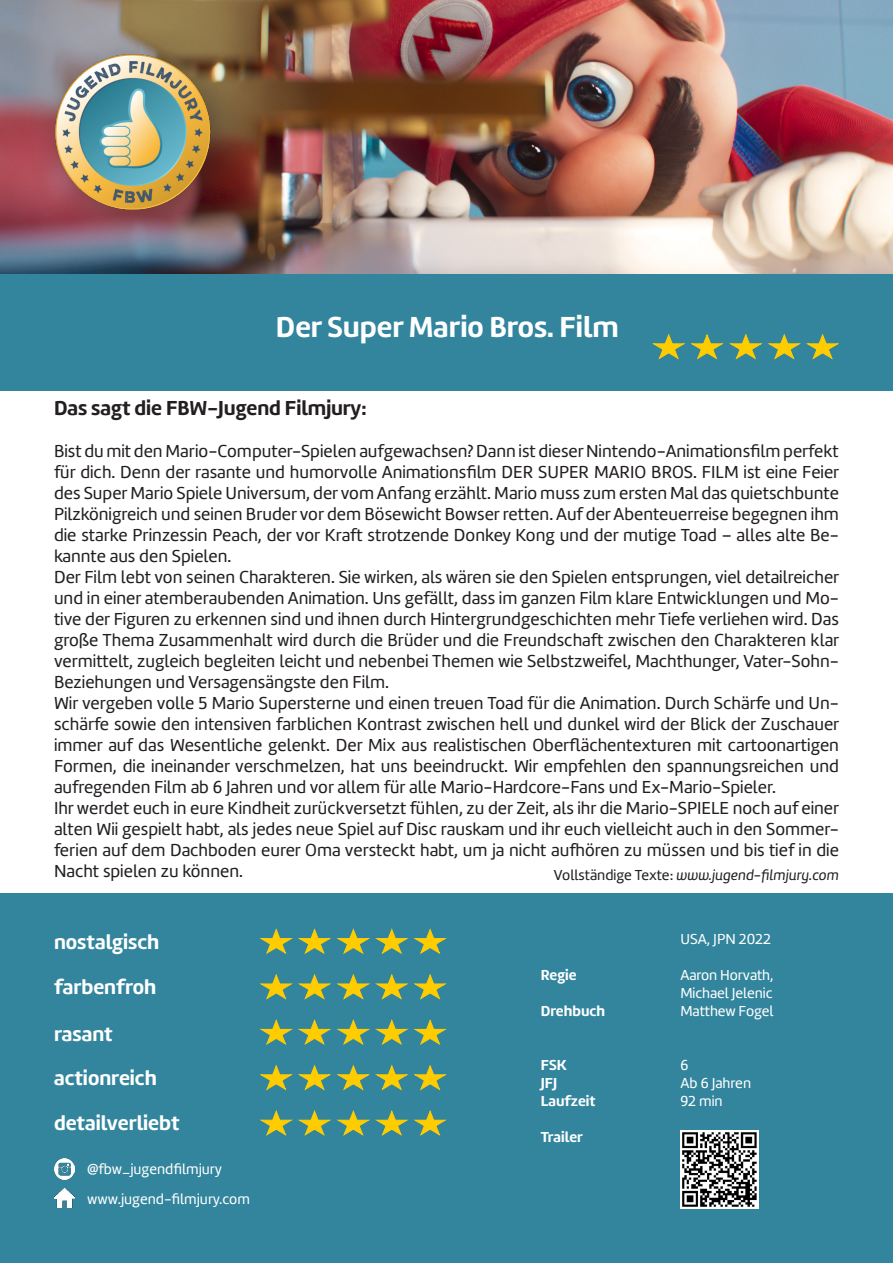
<style>
.page{position:relative;width:893px;height:1263px;background:#fff}
.page>*{position:absolute;margin:0;border:0;box-sizing:border-box;transform-origin:0 0}
.t1{font:30px "Amelia Basic Bold";color:#fff}
.t2{font:21px "Amelia Basic Bold";color:#fff}
.t3{font:21px "Amelia Basic Bold";color:#231f20}
.t4{font:18px/21px "Amelia Basic";color:#231f20;text-align:justify}
.t5{font:15px "Amelia Basic";letter-spacing:-.005em;color:#fff}
.t6{font:15px "Amelia Basic Italic";color:#231f20}
.t7{font:15px "Amelia Basic Bold";color:#fff}
.s1{font-family:"Amelia Basic"}
</style>
<div class="page">
<img style="left:0;top:0;width:893px;height:274px">
<div style="left:27px;top:26px;width:228px;height:229px;background:#231f20;opacity:.52"></div>
<img style="left:45px;top:46px;width:174px;height:173px">
<div style="left:0;top:274px;width:893px;height:117px;background:#32859d"></div>
<div style="left:0;top:893px;width:893px;height:370px;background:#32859d"></div>
<svg style="left:652px;top:333px;width:187px;height:26px"></svg>
<svg style="left:260px;top:974px;width:187px;height:26px"></svg>
<svg style="left:260px;top:928px;width:187px;height:26px"></svg>
<svg style="left:260px;top:1019px;width:187px;height:26px"></svg>
<svg style="left:260px;top:1064px;width:187px;height:26px"></svg>
<svg style="left:260px;top:1110px;width:187px;height:26px"></svg>
<img style="left:680px;top:1130px;width:79px;height:79px">
<img style="left:54px;top:1159px;width:20px;height:20px">
<img style="left:54px;top:1189px;width:20px;height:18px">
<p class="t1" style="left:276px;top:309px;width:344px">Der Super Mario Bros. Film</p>
<p class="t3" style="left:54px;top:395px;width:314px">Das sagt die FBW-Jugend Filmjury:</p>
<p class="t4" style="left:54px;top:440px;width:787px">Bist du mit den Mario-Computer-Spielen aufgewachsen? Dann ist dieser Nintendo-Animationsfilm perfekt für dich. Denn der rasante und humorvolle Animationsfilm DER SUPER MARIO BROS. FILM ist eine Feier des Super Mario Spiele Universum, der vom Anfang erzählt. Mario muss zum ersten Mal das quietschbunte Pilzkönigreich und seinen Bruder vor dem Bösewicht Bowser retten. Auf der Abenteuerreise begegnen ihm die starke Prinzessin Peach, der vor Kraft strotzende Donkey Kong und der mutige Toad – alles alte Be&shy;kannte aus den Spielen.</p>
<p class="t4" style="left:54px;top:566px;width:787px">Der Film lebt von seinen Charakteren. Sie wirken, als wären sie den Spielen entsprungen, viel detailreicher und in einer atemberaubenden Animation. Uns gefällt, dass im ganzen Film klare Entwicklungen und Mo&shy;tive der Figuren zu erkennen sind und ihnen durch Hintergrundgeschichten mehr Tiefe verliehen wird. Das große Thema Zusammenhalt wird durch die Brüder und die Freundschaft zwischen den Charakteren klar vermittelt, zugleich begleiten leicht und nebenbei Themen wie Selbstzweifel, Machthunger, Vater-Sohn-Beziehungen und Versagensängste den Film.</p>
<p class="t4" style="left:54px;top:692px;width:787px">Wir vergeben volle 5 Mario Supersterne und einen treuen Toad für die Animation. Durch Schärfe und Un&shy;schärfe sowie den intensiven farblichen Kontrast zwischen hell und dunkel wird der Blick der Zuschauer immer auf das Wesentliche gelenkt. Der Mix aus realistischen Oberflächentexturen mit cartoonartigen Formen, die ineinander verschmelzen, hat uns beeindruckt. Wir empfehlen den spannungsreichen und aufregenden Film ab 6 Jahren und vor allem für alle Mario-Hardcore-Fans und Ex-Mario-Spieler.</p>
<p class="t4" style="left:54px;top:797px;width:787px">Ihr werdet euch in eure Kindheit zurückversetzt fühlen, zu der Zeit, als ihr die Mario-SPIELE noch auf einer alten Wii gespielt habt, als jedes neue Spiel auf Disc rauskam und ihr euch vielleicht auch in den Sommer&shy;ferien auf dem Dachboden eurer Oma versteckt habt, um ja nicht aufhören zu müssen und bis tief in die Nacht spielen zu können.</p>
<p class="t6" style="left:554px;top:866px;width:287px"><span class="s1">Vollständige Texte:</span> www.jugend-filmjury.com</p>
<p class="t2" style="left:54px;top:929px;width:107px">nostalgisch</p>
<p class="t2" style="left:54px;top:974px;width:104px">farbenfroh</p>
<p class="t2" style="left:54px;top:1021px;width:60px">rasant</p>
<p class="t2" style="left:54px;top:1066px;width:104px">actionreich</p>
<p class="t2" style="left:54px;top:1111px;width:127px">detailverliebt</p>
<p class="t5" style="left:87px;top:1160px;width:136px">@fbw_jugendfilmjury</p>
<p class="t5" style="left:87px;top:1190px;width:164px">www.jugend-filmjury.com</p>
<p class="t7" style="left:541px;top:966px;width:37px">Regie</p>
<p class="t7" style="left:541px;top:1002px;width:66px">Drehbuch</p>
<p class="t7" style="left:541px;top:1056px;width:27px">FSK</p>
<p class="t7" style="left:541px;top:1074px;width:18px">JFJ</p>
<p class="t7" style="left:541px;top:1092px;width:56px">Laufzeit</p>
<p class="t7" style="left:541px;top:1128px;width:44px">Trailer</p>
<p class="t5" style="left:680px;top:930px;width:92px">USA, JPN 2022</p>
<p class="t5" style="left:680px;top:966px;width:95px">Aaron Horvath,</p>
<p class="t5" style="left:680px;top:984px;width:94px">Michael Jelenic</p>
<p class="t5" style="left:680px;top:1002px;width:95px">Matthew Fogel</p>
<p class="t5" style="left:680px;top:1056px;width:9px">6</p>
<p class="t5" style="left:680px;top:1074px;width:72px">Ab 6 Jahren</p>
<p class="t5" style="left:680px;top:1092px;width:44px">92 min</p>
</div>
